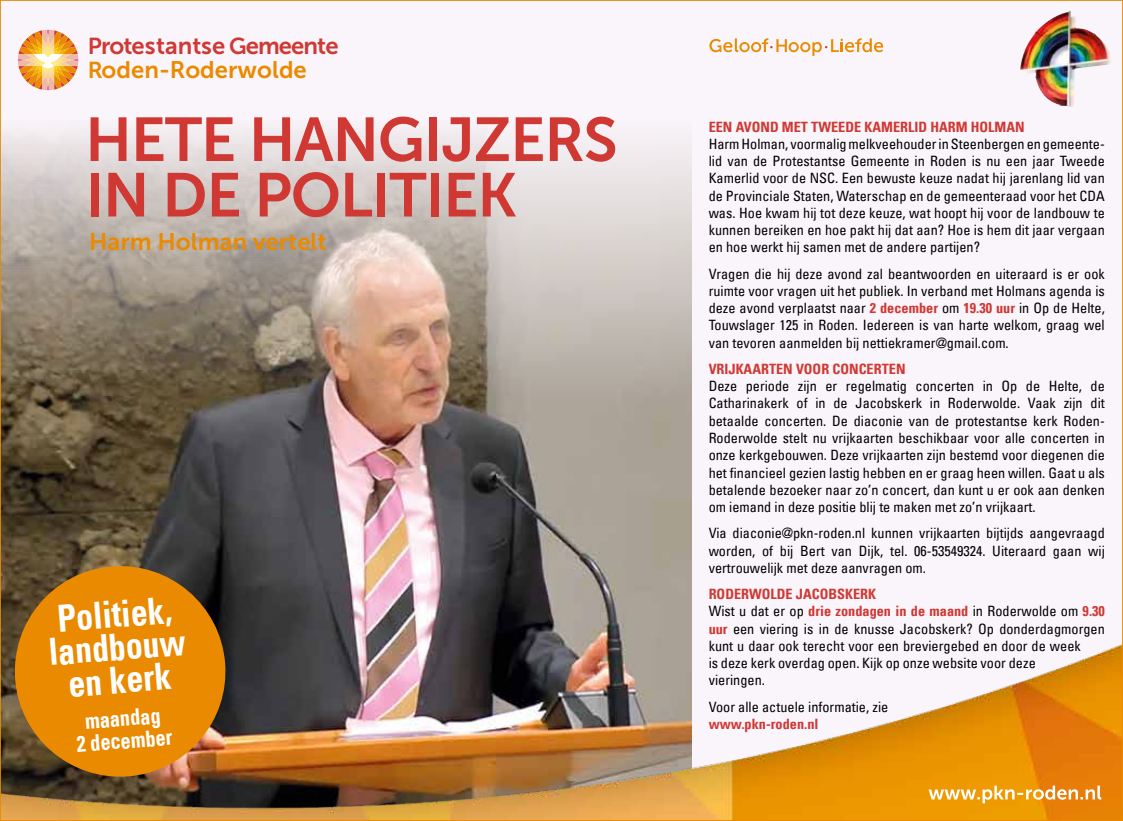
<style>
.page{position:relative;width:1123px;height:821px;background:#fff}
.page>*{position:absolute;margin:0;border:0;box-sizing:border-box;transform-origin:0 0}
.t1{font:61.5px/55.5px "Museo Sans 700";letter-spacing:-.02em;color:#d03834}
.t2{font:700 condensed 37.5px/33px "Univers LT";color:#fff;text-align:center;scale:.9 1}
.t3{font:24px "Museo Sans 700";color:#ea8a00}
.t4{font:23.85px/24.3px "Museo Sans 700";color:#d03834}
.t5{font:700 condensed 22.5px/22.5px "Univers LT";color:#fff;text-align:center;scale:.9 1}
.t6{font:condensed 14.25px/17.2px "Univers LT";color:#000;text-align:justify}
.t7{font:700 condensed 14.25px "Univers LT";color:#d03834}
.s1{font-size:22.95px}
.s2{font-size:22.95px;color:#ea8a00}
.s3{color:#ea8a00}
.s4{font-weight:700;color:#d03834}
</style>
<div class="page">
<div style="left:0;top:0;width:1123px;height:816px;background:#faf5fa"></div>
<img style="left:2px;top:131px;width:689px;height:486px">
<svg style="left:709px;top:38px;width:174px;height:18px"></svg>
<img style="left:1020px;top:11px;width:91px;height:96px">
<svg style="left:18px;top:30px;width:60px;height:60px"></svg>
<img style="left:2px;top:617px;width:1119px;height:202px">
<svg style="left:928px;top:785px;width:173px;height:18px"></svg>
<svg style="left:11px;top:562px;width:219px;height:219px;background:#c2760c"></svg>
<h3 class="t4" style="left:88px;top:34px;width:252px"><span class="s1">P</span>rotestantse <span class="s1">G</span>emeente<br><span class="s2">R</span><span class="s3">oden-Roderwolde</span></h3>
<h1 class="t1" style="left:85px;top:112px;width:534px">HETE HANGIJZERS<br>IN DE POLITIEK</h1>
<h3 class="t3" style="left:89px;top:228px;width:239px">Harm Holman vertelt</h3>
<h2 class="t2" style="left:45px;top:602px;width:154px;rotate:-4deg">Politiek, landbouw en kerk</h2>
<h3 class="t5" style="left:74px;top:710px;width:108px;rotate:-5deg">maandag<br>2 december</h3>
<p class="t7" style="left:708px;top:118px;width:317px">EEN AVOND MET TWEEDE KAMERLID HARM HOLMAN</p>
<p class="t6" style="left:708px;top:135px;width:398px">Harm Holman, voormalig melkveehouder in Steenbergen en gemeente&shy;lid van de Protestantse Gemeente in Roden is nu een jaar Tweede Kamerlid voor de NSC. Een bewuste keuze nadat hij jarenlang lid van de Provinciale Staten, Waterschap en de gemeenteraad voor het CDA was. Hoe kwam hij tot deze keuze, wat hoopt hij voor de landbouw te kunnen bereiken en hoe pakt hij dat aan? Hoe is hem dit jaar vergaan en hoe werkt hij samen met de andere partijen?</p>
<p class="t6" style="left:708px;top:265px;width:398px">Vragen die hij deze avond zal beantwoorden en uiteraard is er ook ruimte voor vragen uit het publiek. In verband met Holmans agenda is deze avond verplaatst naar <span class="s4">2 december</span> om <span class="s4">19.30 uur</span> in Op de Helte, Touwslager 125 in Roden. Iedereen is van harte welkom, graag wel van tevoren aanmelden bij nettiekramer@gmail.com.</p>
<p class="t7" style="left:708px;top:360px;width:198px">VRIJKAARTEN VOOR CONCERTEN</p>
<p class="t6" style="left:708px;top:377px;width:398px">Deze periode zijn er regelmatig concerten in Op de Helte, de Catharinakerk of in de Jacobskerk in Roderwolde. Vaak zijn dit betaalde concerten. De diaconie van de protestantse kerk Roden-Roderwolde stelt nu vrijkaarten beschikbaar voor alle concerten in onze kerkgebouwen. Deze vrijkaarten zijn bestemd voor diegenen die het financieel gezien lastig hebben en er graag heen willen. Gaat u als betalende bezoeker naar zo’n concert, dan kunt u er ook aan denken om iemand in deze positie blij te maken met zo’n vrijkaart.</p>
<p class="t6" style="left:708px;top:524px;width:398px">Via diaconie@pkn-roden.nl kunnen vrijkaarten bijtijds aangevraagd worden, of bij Bert van Dijk, tel. 06-53549324. Uiteraard gaan wij vertrouwelijk met deze aanvragen om.</p>
<p class="t6" style="left:708px;top:585px;width:398px;text-align:left"><span class="s4">RODERWOLDE JACOBSKERK<br></span>Wist u dat er op <span class="s4">drie zondagen in de maand</span> in Roderwolde om <span class="s4">9.30 uur</span> een viering is in de knusse Jacobskerk? Op donderdagmorgen kunt u daar ook terecht voor een breviergebed en door de week<br>is deze kerk overdag open. Kijk op onze website voor deze<br>vieringen.</p>
<p class="t6" style="left:708px;top:697px;width:181px">Voor alle actuele informatie, zie</p>
<p class="t7" style="left:708px;top:715px;width:111px">www.pkn-roden.nl</p>
</div>
